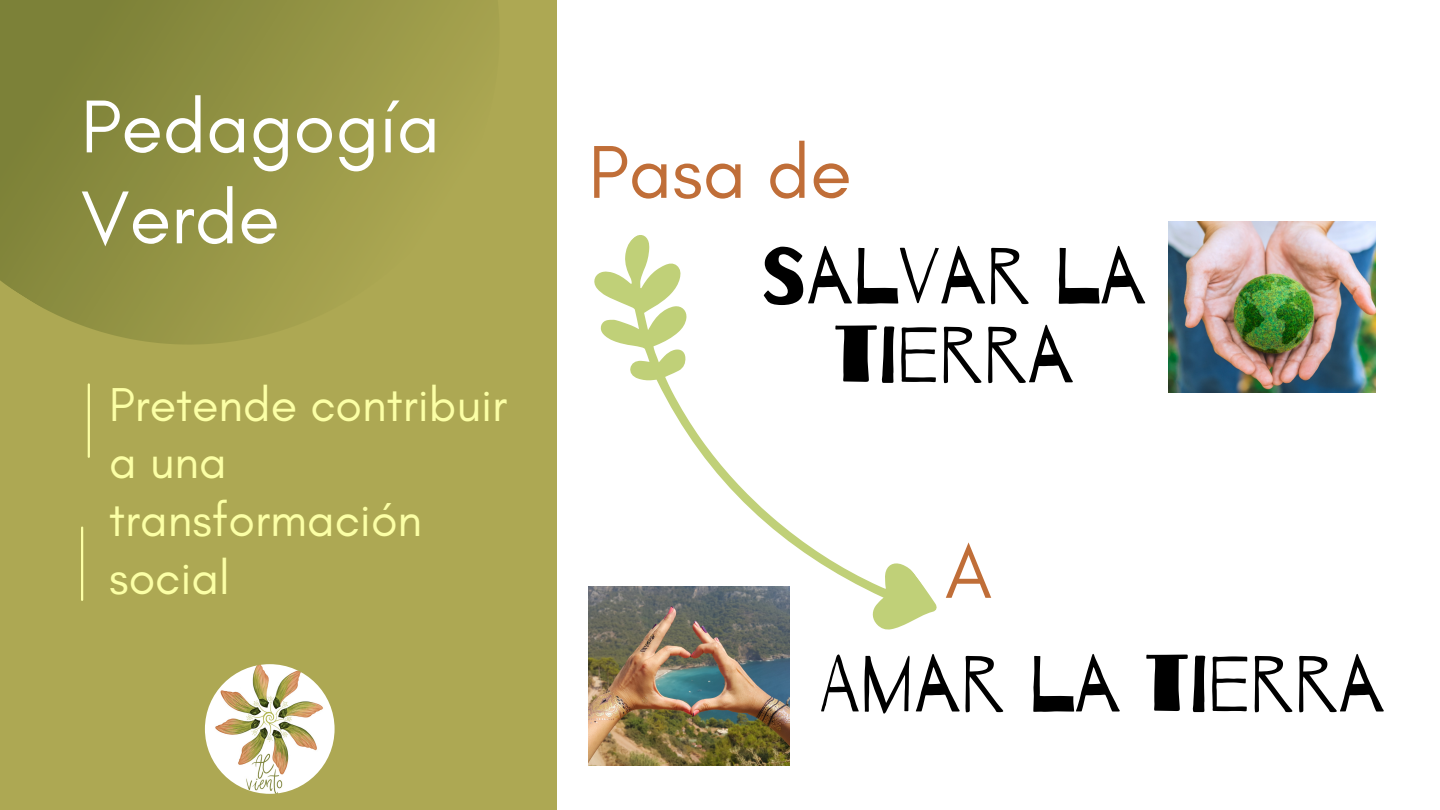
<style>
.page{position:relative;width:1440px;height:810px;background:#fff}
.page>*{position:absolute;margin:0;border:0;box-sizing:border-box;transform-origin:0 0}
.t1{font:79.1px/78.9px "Barrio";color:#000;text-align:center}
.t2{font:76.2px/90.9px "Glacial Indifference";color:#fff}
.t3{font:76.2px "Glacial Indifference";color:#c06e38}
.t4{font:48.4px/57.8px "Glacial Indifference";color:#fbffa5}
</style>
<div class="page">
<div style="left:0;top:0;width:557px;height:810px;background:#ada853"></div>
<svg style="left:0;top:0;width:477px;height:458px"></svg>
<hr style="left:81px;top:528px;width:2px;height:72px;background:#fbffa5">
<hr style="left:88px;top:384px;width:2px;height:73px;background:#fbffa5">
<img style="left:205px;top:664px;width:130px;height:130px;border-radius:50%">
<svg style="left:588px;top:235px;width:349px;height:439px"></svg>
<img style="left:588px;top:587px;width:201px;height:178px">
<img style="left:1169px;top:221px;width:206px;height:172px">
<p class="t2" style="left:81px;top:80px;width:361px">Pedagogía<br>Verde</p>
<p class="t4" style="left:109px;top:375px;width:400px">Pretende contribuir a una transformación social</p>
<h2 class="t3" style="left:588px;top:125px;width:265px">Pasa de</h2>
<h2 class="t1" style="left:761px;top:239px;width:387px">SALVAR LA<br>TIERRA</h2>
<p class="t3" style="left:945px;top:525px;width:49px">A</p>
<h1 class="t1" style="left:819px;top:647px;width:567px">AMAR LA TIERRA</h1>
</div>
